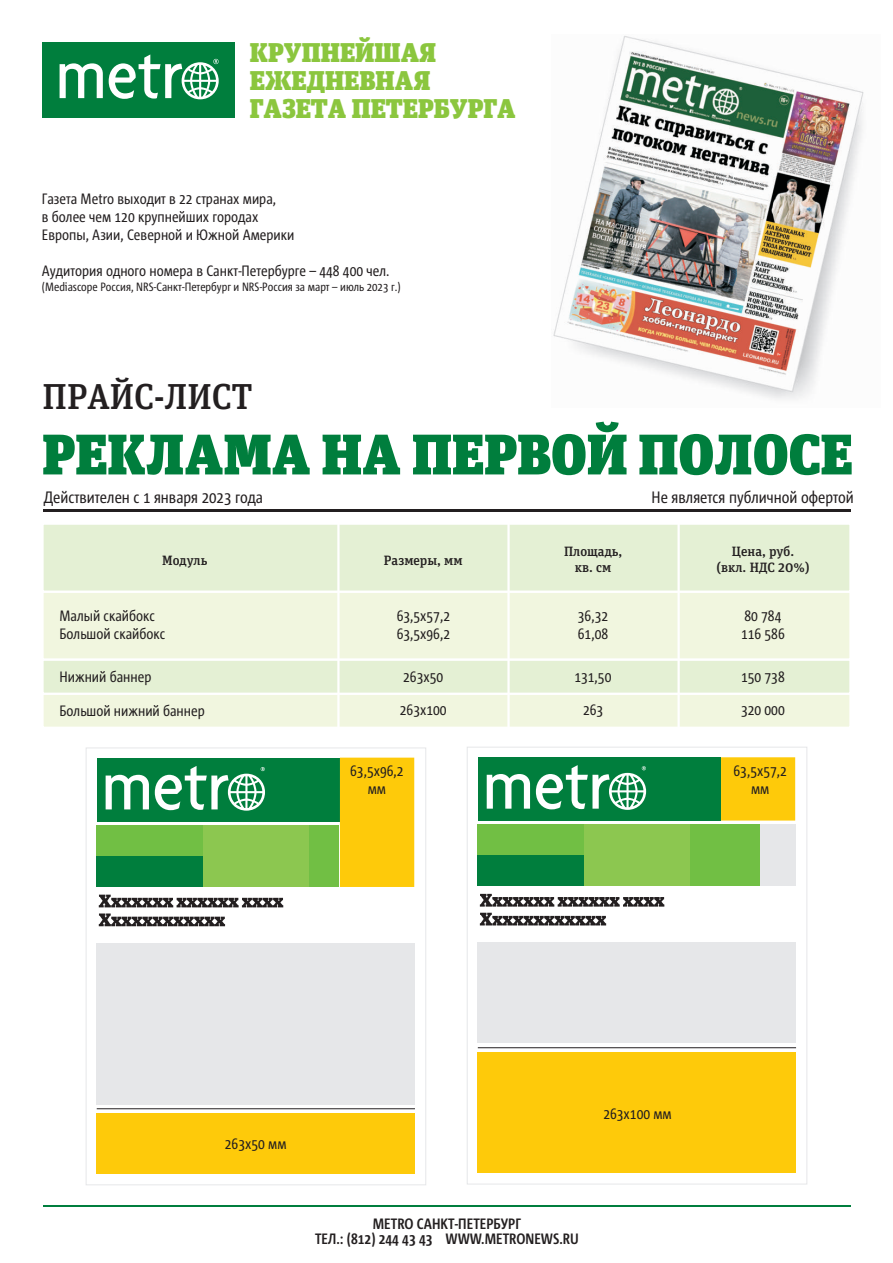
<style>
.page{position:relative;width:893px;height:1263px;background:#fff}
.page>*{position:absolute;margin:0;border:0;box-sizing:border-box;transform-origin:0 0}
.t1{font:800 57px "Unit Slab";color:#007e3d}
.t2{font:500 36px "Unit Slab";color:#231f20}
.t3{font:800 27.15px/27.8px "Unit Slab";color:#8bc63e}
.t4{font:16.5px "Corpid Cd OT";color:#231f20}
.t5{font:15px/18px "Corpid Cd OT";color:#231f20}
.t6{font:15px/15.3px "Corpid Cd OT";color:#231f20;text-align:center}
.t7{font:500 13.5px/15.6px "Unit Slab";color:#231f20;text-align:center}
.t8{font:12px "Corpid Cd OT";color:#231f20}
</style>
<div class="page">
<hr style="left:43px;top:509px;width:808px;height:3px;background:#231f20">
<img style="left:553px;top:36px;width:311px;height:363px">
<hr style="left:43px;top:1206px;width:807px;height:1px;background:#007e3d">
<div style="left:43px;top:594px;width:807px;height:63px;background:#f1f6df"></div>
<div style="left:43px;top:525px;width:807px;height:69px;background:#e4f0d4"></div>
<svg style="left:43px;top:657px;width:807px;height:70px"></svg>
<hr style="left:677px;top:523px;width:3px;height:208px;background:#fff">
<hr style="left:507px;top:523px;width:3px;height:209px;background:#fff">
<hr style="left:337px;top:523px;width:3px;height:208px;background:#fff">
<div style="left:467px;top:747px;width:340px;height:437px;background:#fff;border:1px solid #e6e7e9"></div>
<div style="left:86px;top:748px;width:340px;height:437px;background:#fff;border:1px solid #e6e7e9"></div>
<div style="left:478px;top:1052px;width:318px;height:121px;background:#feca0a"></div>
<div style="left:97px;top:1113px;width:318px;height:61px;background:#feca0a"></div>
<hr style="left:478px;top:1047px;width:318px;height:1px;background:#231f20">
<hr style="left:97px;top:1108px;width:318px;height:1px;background:#231f20">
<div style="left:478px;top:757px;width:242px;height:63px;background:#007e3d"></div>
<svg style="left:487px;top:774px;width:43px;height:35px"></svg>
<svg style="left:536px;top:765px;width:110px;height:45px"></svg>
<div style="left:97px;top:758px;width:242px;height:63px;background:#007e3d"></div>
<svg style="left:106px;top:775px;width:43px;height:34px"></svg>
<svg style="left:155px;top:766px;width:110px;height:45px"></svg>
<svg style="left:480px;top:894px;width:184px;height:13px"></svg>
<svg style="left:480px;top:913px;width:126px;height:12px"></svg>
<svg style="left:99px;top:895px;width:184px;height:12px"></svg>
<svg style="left:99px;top:913px;width:126px;height:13px"></svg>
<div style="left:760px;top:824px;width:35px;height:62px;background:#e6e7e9"></div>
<div style="left:478px;top:824px;width:106px;height:31px;background:#71bf44"></div>
<div style="left:97px;top:825px;width:106px;height:31px;background:#71bf44"></div>
<div style="left:478px;top:855px;width:106px;height:31px;background:#007e3d"></div>
<div style="left:97px;top:856px;width:106px;height:31px;background:#007e3d"></div>
<div style="left:689px;top:824px;width:71px;height:62px;background:#71bf44"></div>
<div style="left:308px;top:825px;width:31px;height:62px;background:#71bf44"></div>
<div style="left:584px;top:824px;width:105px;height:62px;background:#8cc750"></div>
<div style="left:203px;top:825px;width:105px;height:62px;background:#8cc750"></div>
<div style="left:478px;top:942px;width:318px;height:101px;background:#e6e7e9"></div>
<div style="left:97px;top:943px;width:318px;height:162px;background:#e6e7e9"></div>
<div style="left:721px;top:757px;width:74px;height:63px;background:#feca0a"></div>
<div style="left:340px;top:758px;width:74px;height:129px;background:#feca0a"></div>
<div style="left:43px;top:43px;width:192px;height:75px;background:#007e3d"></div>
<svg style="left:60px;top:63px;width:43px;height:35px"></svg>
<svg style="left:109px;top:54px;width:110px;height:45px"></svg>
<h3 class="t3" style="left:250px;top:41px;width:267px">КРУПНЕЙШАЯ<br>ЕЖЕДНЕВНАЯ<br>ГАЗЕТА ПЕТЕРБУРГА</h3>
<p class="t5" style="left:42px;top:191px;width:254px">Газета Metro выходит в 22 странах мира,<br>в более чем 120 крупнейших городах<br>Европы, Азии, Северной и Южной Америки</p>
<p class="t5" style="left:42px;top:263px;width:349px">Аудитория одного номера в Санкт-Петербурге – 448 400 чел.</p>
<p class="t8" style="left:42px;top:282px;width:360px">(Mediascope Россия, NRS-Санкт-Петербург и NRS-Россия за март – июль 2023 г.)</p>
<h2 class="t2" style="left:43px;top:382px;width:211px">ПРАЙС-ЛИСТ</h2>
<h1 class="t1" style="left:42px;top:432px;width:812px">РЕКЛАМА НА ПЕРВОЙ ПОЛОСЕ</h1>
<p class="t4" style="left:44px;top:491px;width:221px">Действителен с 1 января 2023 года</p>
<p class="t4" style="left:652px;top:491px;width:204px">Не является публичной офертой</p>
<p class="t7" style="left:162px;top:553px;width:47px">Модуль</p>
<p class="t7" style="left:384px;top:553px;width:80px">Размеры, мм</p>
<p class="t7" style="left:564px;top:545px;width:60px">Площадь, кв. см</p>
<p class="t7" style="left:716px;top:545px;width:95px">Цена, руб. (вкл. НДС 20%)</p>
<p class="t5" style="left:60px;top:608px;width:107px">Малый скайбокс<br>Большой скайбокс</p>
<p class="t5" style="left:741px;top:608px;width:45px">80 784<br>116 586</p>
<p class="t5" style="left:60px;top:669px;width:93px">Нижний баннер</p>
<p class="t5" style="left:403px;top:669px;width:42px">263х50</p>
<p class="t5" style="left:574px;top:669px;width:39px">131,50</p>
<p class="t5" style="left:741px;top:669px;width:45px">150 738</p>
<p class="t5" style="left:60px;top:702px;width:147px">Большой нижний баннер</p>
<p class="t5" style="left:400px;top:702px;width:48px">263х100</p>
<p class="t5" style="left:583px;top:702px;width:22px">263</p>
<p class="t5" style="left:741px;top:702px;width:45px">320 000</p>
<p class="t5" style="left:397px;top:608px;width:55px">63,5х57,2<br>63,5х96,2</p>
<p class="t5" style="left:578px;top:608px;width:32px">36,32<br>61,08</p>
<p class="t5" style="left:350px;top:763px;width:55px;text-align:center">63,5х96,2 мм</p>
<p class="t5" style="left:733px;top:763px;width:55px;text-align:center">63,5х57,2 мм</p>
<p class="t5" style="left:225px;top:1136px;width:63px">263х50 мм</p>
<p class="t5" style="left:603px;top:1105px;width:70px">263х100 мм</p>
<p class="t6" style="left:315px;top:1217px;width:265px">METRO САНКТ-ПЕТЕРБУРГ<br>ТЕЛ.: (812) 244 43 43 WWW.METRONEWS.RU</p>
</div>
